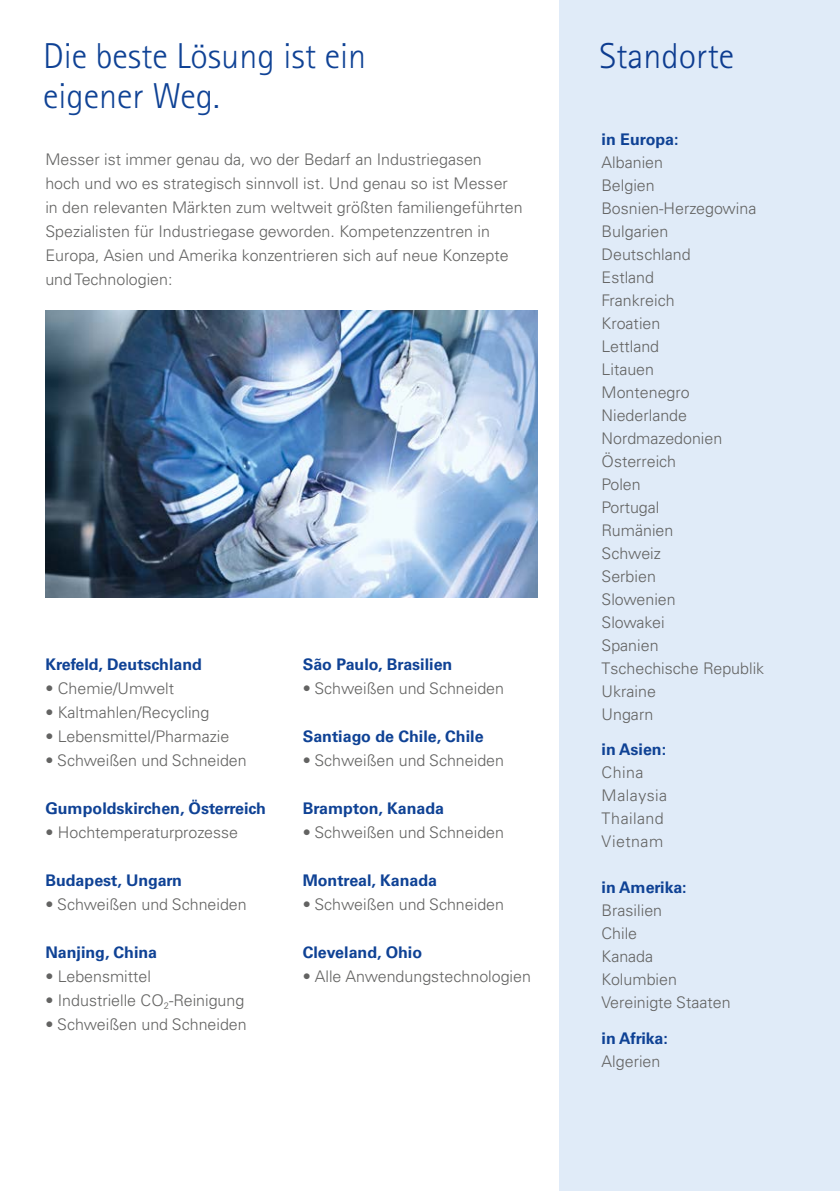
<style>
.page{position:relative;width:840px;height:1191px;background:#fff}
.page>*{position:absolute;margin:0;border:0;box-sizing:border-box;transform-origin:0 0}
.t1{font:300 36px/40px "Rotis Sans Serif Pro";color:#0f4295}
.t2{font:300 16px/23px "Univers LT Pro 45";color:#636362}
.t3{font:700 16px "Univers LT Pro 65";color:#0f4295}
.t4{font:300 16px/23px "Univers LT Pro 45";letter-spacing:.03em;color:#636362}
</style>
<div class="page">
<img style="left:45px;top:310px;width:492px;height:287px">
<div style="left:559px;top:0;width:280px;height:1191px;background:#e0ebf8"></div>
<h1 class="t1" style="left:43px;top:36px;width:324px">Die beste Lösung ist ein eigener Weg.</h1>
<h1 class="t1" style="left:599px;top:36px;width:136px">Standorte</h1>
<p class="t2" style="left:45px;top:147px;width:478px;line-height:24px">Messer ist immer genau da, wo der Bedarf an Industriegasen<br>hoch und wo es strategisch sinnvoll ist. Und genau so ist Messer in den relevanten Märkten zum weltweit größten familiengeführten Spezialisten für Industriegase geworden. Kompetenzzentren in Europa, Asien und Amerika konzentrieren sich auf neue Konzepte und Technologien:</p>
<p class="t3" style="left:601px;top:128px;width:78px">in Europa:</p>
<p class="t2" style="left:601px;top:151px;width:164px">Albanien<br>Belgien<br>Bosnien-Herzegowina<br>Bulgarien<br>Deutschland<br>Estland<br>Frankreich<br>Kroatien<br>Lettland<br>Litauen<br>Montenegro<br>Niederlande<br>Nordmazedonien<br>Österreich<br>Polen<br>Portugal<br>Rumänien<br>Schweiz<br>Serbien<br>Slowenien<br>Slowakei<br>Spanien<br>Tschechische Republik<br>Ukraine<br>Ungarn</p>
<p class="t3" style="left:601px;top:738px;width:66px">in Asien:</p>
<p class="t4" style="left:601px;top:761px;width:67px">China<br>Malaysia<br>Thailand<br>Vietnam</p>
<p class="t3" style="left:601px;top:876px;width:86px">in Amerika:</p>
<p class="t2" style="left:601px;top:899px;width:130px">Brasilien<br>Chile<br>Kanada<br>Kolumbien<br>Vereinigte Staaten</p>
<p class="t3" style="left:601px;top:1026px;width:68px">in Afrika:</p>
<p class="t2" style="left:601px;top:1049px;width:60px">Algerien</p>
<p class="t3" style="left:45px;top:652px;width:158px">Krefeld, Deutschland</p>
<p class="t2" style="left:45px;top:676px;width:130px">• Chemie/Umwelt</p>
<p class="t2" style="left:45px;top:700px;width:165px">• Kaltmahlen/Recycling</p>
<p class="t2" style="left:45px;top:724px;width:185px">• Lebensmittel/Pharmazie</p>
<p class="t2" style="left:45px;top:748px;width:203px">• Schweißen und Schneiden</p>
<p class="t3" style="left:45px;top:796px;width:222px">Gumpoldskirchen, Österreich</p>
<p class="t2" style="left:45px;top:820px;width:194px">• Hochtemperaturprozesse</p>
<p class="t3" style="left:45px;top:868px;width:138px">Budapest, Ungarn</p>
<p class="t2" style="left:45px;top:892px;width:203px">• Schweißen und Schneiden</p>
<p class="t3" style="left:45px;top:940px;width:113px">Nanjing, China</p>
<p class="t2" style="left:45px;top:964px;width:107px">• Lebensmittel</p>
<p class="t2" style="left:45px;top:988px;width:200px">• Industrielle CO<sub>2</sub>-Reinigung</p>
<p class="t2" style="left:45px;top:1012px;width:203px">• Schweißen und Schneiden</p>
<p class="t3" style="left:302px;top:652px;width:151px">São Paulo, Brasilien</p>
<p class="t2" style="left:302px;top:676px;width:203px">• Schweißen und Schneiden</p>
<p class="t3" style="left:302px;top:724px;width:182px">Santiago de Chile, Chile</p>
<p class="t2" style="left:302px;top:748px;width:203px">• Schweißen und Schneiden</p>
<p class="t3" style="left:302px;top:796px;width:143px">Brampton, Kanada</p>
<p class="t2" style="left:302px;top:820px;width:203px">• Schweißen und Schneiden</p>
<p class="t3" style="left:302px;top:868px;width:136px">Montreal, Kanada</p>
<p class="t2" style="left:302px;top:892px;width:203px">• Schweißen und Schneiden</p>
<p class="t3" style="left:302px;top:940px;width:121px">Cleveland, Ohio</p>
<p class="t2" style="left:302px;top:964px;width:230px">• Alle Anwendungstechnologien</p>
</div>
